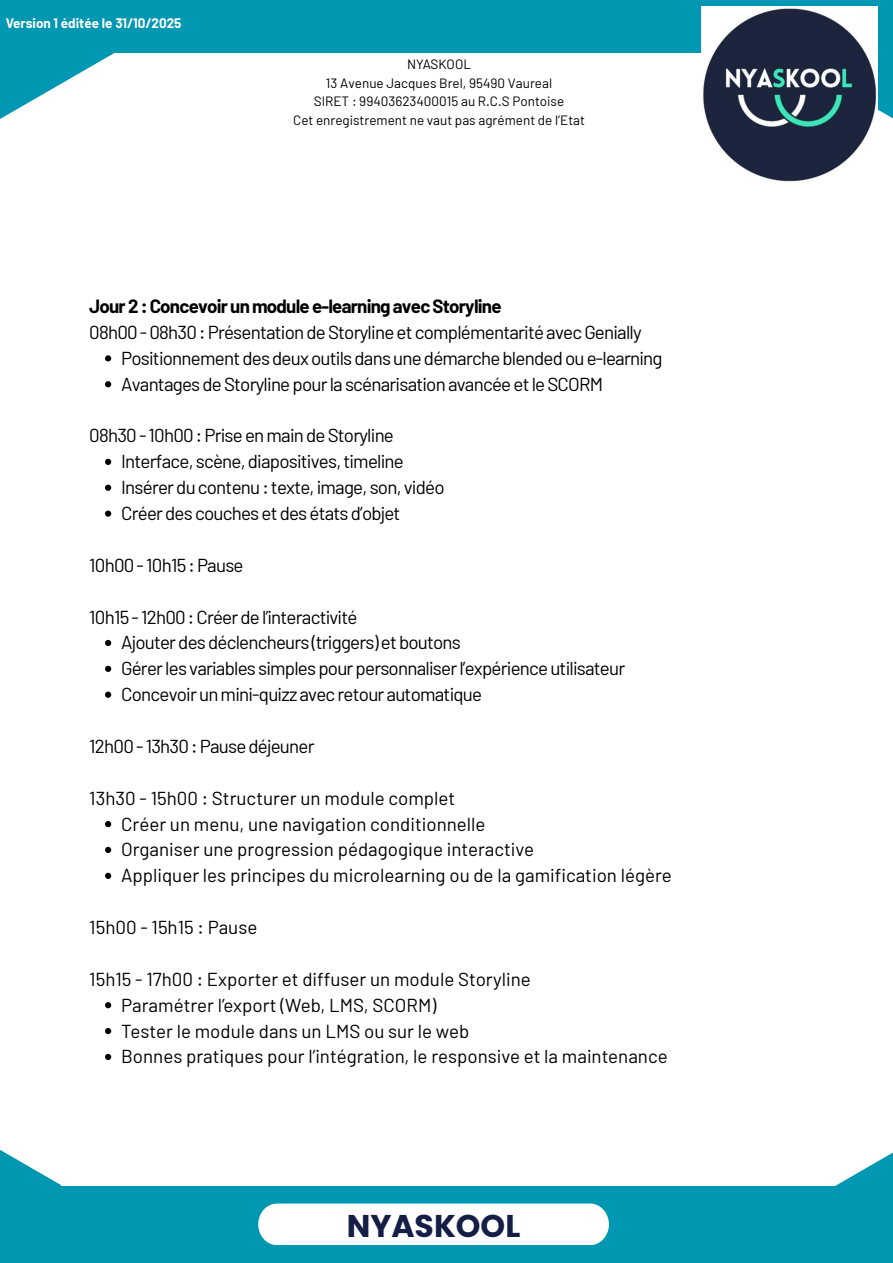
<style>
.page{position:relative;width:893px;height:1263px;background:#fff}
.page>*{position:absolute;margin:0;border:0;box-sizing:border-box;transform-origin:0 0}
.t1{font:700 31.42px "Poppins";color:#141e46}
.t2{font:18.75px/25.9px "Barlow";letter-spacing:-.04em;color:#000}
.t3{font:18.75px/25.9px "Barlow";color:#000}
.t4{font:700 18.75px "Barlow";letter-spacing:-.04em;color:#000}
.t5{font:13.5px/18.5px "Barlow";color:#000;text-align:center}
.t6{font:700 13.5px "Barlow";color:#fff}
</style>
<div class="page">
<div style="left:0;top:1186px;width:893px;height:77px;background:#0097b2"></div>
<div style="left:258px;top:1203px;width:351px;height:42px;background:#fff"></div>
<svg style="left:0;top:1150px;width:61px;height:36px"></svg>
<svg style="left:835px;top:1152px;width:58px;height:34px"></svg>
<div style="left:0;top:0;width:893px;height:53px;background:#0097b2"></div>
<svg style="left:0;top:53px;width:114px;height:66px"></svg>
<div style="left:780px;top:0;width:113px;height:128px;background:#0097b2"></div>
<svg style="left:105px;top:355px;width:6px;height:6px"></svg>
<svg style="left:105px;top:381px;width:6px;height:6px"></svg>
<svg style="left:105px;top:459px;width:6px;height:6px"></svg>
<svg style="left:105px;top:485px;width:6px;height:6px"></svg>
<svg style="left:105px;top:510px;width:6px;height:7px"></svg>
<svg style="left:105px;top:640px;width:6px;height:6px"></svg>
<svg style="left:105px;top:666px;width:6px;height:6px"></svg>
<svg style="left:105px;top:692px;width:6px;height:6px"></svg>
<svg style="left:105px;top:821px;width:6px;height:6px"></svg>
<svg style="left:105px;top:847px;width:6px;height:6px"></svg>
<svg style="left:105px;top:873px;width:6px;height:6px"></svg>
<svg style="left:105px;top:1002px;width:6px;height:6px"></svg>
<svg style="left:105px;top:1028px;width:6px;height:6px"></svg>
<svg style="left:105px;top:1054px;width:6px;height:6px"></svg>
<img style="left:701px;top:6px;width:176px;height:176px">
<p class="t6" style="left:6px;top:15px;width:177px">Version 1 éditée le 31/10/2025</p>
<p class="t5" style="left:293px;top:55px;width:293px">NYASKOOL<br>13 Avenue Jacques Brel, 95490 Vaureal<br>SIRET : 99403623400015 au R.C.S Pontoise<br>Cet enregistrement ne vaut pas agrément de l’Etat</p>
<p class="t4" style="left:89px;top:294px;width:414px">Jour 2 : Concevoir un module e-learning avec Storyline</p>
<p class="t2" style="left:121px;top:319px;width:543px;text-indent:-32px">08h00 - 08h30 : Présentation de Storyline et complémentarité avec Genially<br>Positionnement des deux outils dans une démarche blended ou e-learning<br>Avantages de Storyline pour la scénarisation avancée et le SCORM</p>
<p class="t2" style="left:121px;top:422px;width:325px;text-indent:-32px">08h30 - 10h00 : Prise en main de Storyline Interface, scène, diapositives, timeline Insérer du contenu : texte, image, son, vidéo Créer des couches et des états d’objet</p>
<p class="t2" style="left:89px;top:551px;width:156px">10h00 - 10h15 : Pause</p>
<p class="t2" style="left:121px;top:603px;width:505px;text-indent:-32px">10h15 - 12h00 : Créer de l’interactivité<br>Ajouter des déclencheurs (triggers) et boutons<br>Gérer les variables simples pour personnaliser l’expérience utilisateur Concevoir un mini-quizz avec retour automatique</p>
<p class="t2" style="left:89px;top:732px;width:227px">12h00 - 13h30 : Pause déjeuner</p>
<p class="t3" style="left:121px;top:784px;width:552px;text-indent:-32px">13h30 - 15h00 : Structurer un module complet<br>Créer un menu, une navigation conditionnelle<br>Organiser une progression pédagogique interactive<br>Appliquer les principes du microlearning ou de la gamification légère</p>
<p class="t3" style="left:89px;top:913px;width:170px">15h00 - 15h15 : Pause</p>
<p class="t3" style="left:121px;top:965px;width:548px;text-indent:-32px">15h15 - 17h00 : Exporter et diffuser un module Storyline<br>Paramétrer l’export (Web, LMS, SCORM)<br>Tester le module dans un LMS ou sur le web<br>Bonnes pratiques pour l’intégration, le responsive et la maintenance</p>
<h1 class="t1" style="left:347px;top:1204px;width:175px">NYASKOOL</h1>
</div>
